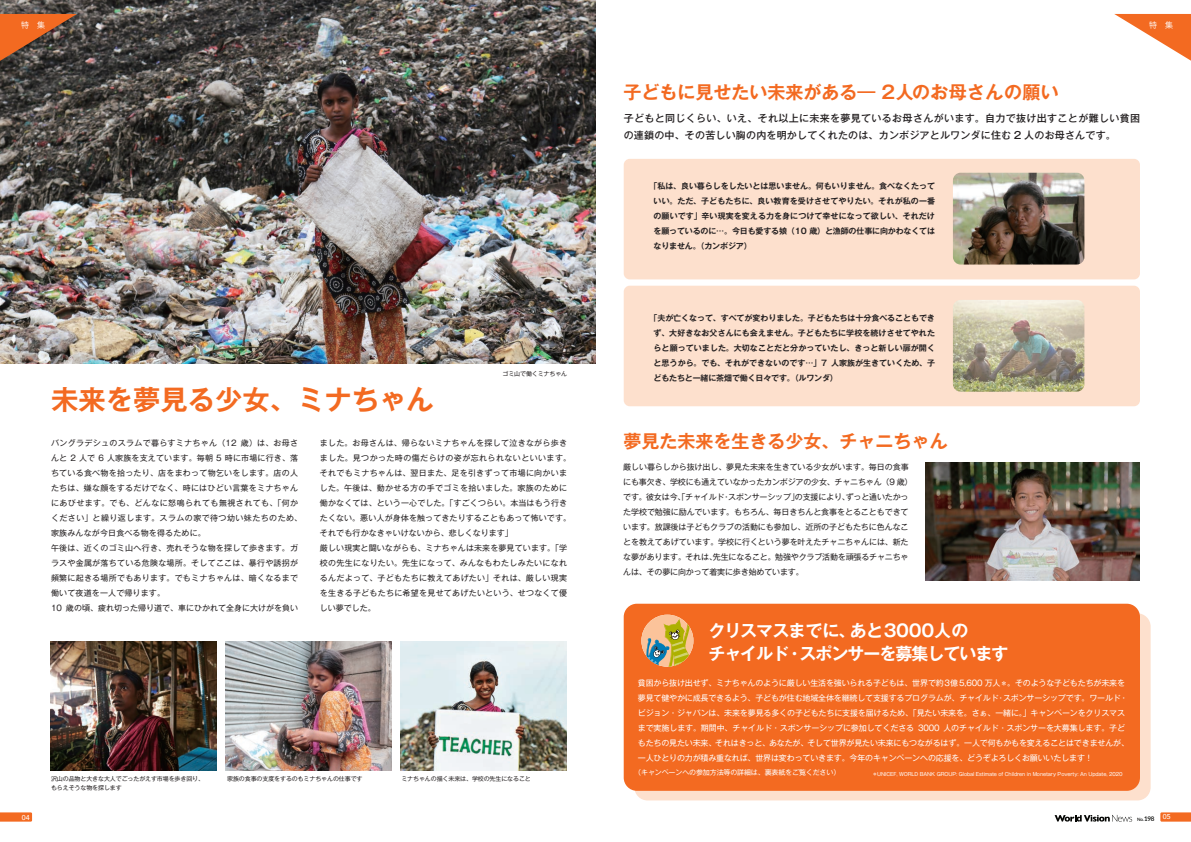
<style>
.page{position:relative;width:1191px;height:842px;background:#fff}
.page>*{position:absolute;margin:0;border:0;box-sizing:border-box;transform-origin:0 0}
.t1{font:700 27.3px "Gothic MB101 Pr 5 De";color:#f36a21}
.t2{font:700 18px "Gothic MB101 Pr 5 De";color:#f36a21}
.t3{font:700 17px/23.5px "Gothic MB101 Pr 5 De";letter-spacing:-.06em;color:#fff}
.t4{font:500 10px/17px "Gothic MB101 Pr 5";letter-spacing:.035em;color:#231f20}
.t5{font:8px/15px "Gothic MB101 Pr 5";letter-spacing:.02em;color:#231f20}
.t6{font:8px/15px "Gothic MB101 Pr 5";letter-spacing:-.02em;color:#fff}
.t7{font:700 8px/15px "Gothic MB101 Pr 5 De";letter-spacing:-.02em;color:#231f20;text-align:justify}
.t8{font:8px/15px "Gothic MB101 Pr 5";letter-spacing:-.01em;color:#231f20}
.t9{font:8px "Koz Go Pr 6 N";color:#fff}
.t10{font:500 7.1px "Avenir";color:#fff}
.t11{font:7px "Gothic MB101 Pr 5";letter-spacing:-.02em;color:#fff}
.t12{font:6px/9px "Gothic MB101 Pr 5";letter-spacing:-.02em;color:#231f20}
.t13{font:5px "Gothic MB101 Pr 5";letter-spacing:-.02em;color:#fff}
.t14{font:600 4.6px "Lato";color:#040503}
.s1{font-size:7px}
.s2{font-size:6.4px}
</style>
<div class="page">
<div style="left:634px;top:613px;width:516px;height:187px;background:#fde0cd;border-radius:13px"></div>
<img style="left:0;top:0;width:595px;height:364px">
<div style="left:623px;top:159px;width:517px;height:120px;background:#fde0cd;border-radius:6px"></div>
<div style="left:623px;top:286px;width:517px;height:120px;background:#fde0cd;border-radius:6px"></div>
<svg style="left:1160px;top:812px;width:31px;height:10px"></svg>
<svg style="left:0;top:812px;width:32px;height:10px"></svg>
<svg style="left:1054px;top:815px;width:78px;height:7px"></svg>
<svg style="left:1114px;top:14px;width:77px;height:47px"></svg>
<svg style="left:0;top:14px;width:77px;height:52px;background:#955533"></svg>
<img style="left:953px;top:173px;width:131px;height:92px">
<img style="left:953px;top:300px;width:131px;height:92px">
<div style="left:623px;top:604px;width:517px;height:187px;background:#f36a21;border-radius:13px"></div>
<img style="left:925px;top:463px;width:215px;height:118px">
<svg style="left:641px;top:615px;width:52px;height:52px"></svg>
<img style="left:51px;top:641px;width:166px;height:130px">
<img style="left:226px;top:641px;width:165px;height:130px">
<img style="left:401px;top:641px;width:165px;height:130px">
<p class="t9" style="left:21px;top:21px;width:25px">特　集</p>
<p class="t9" style="left:1149px;top:21px;width:25px">特　集</p>
<h2 class="t2" style="left:623px;top:78px;width:437px">子どもに見せたい未来がある― 2人のお母さんの願い</h2>
<p class="t4" style="left:623px;top:109px;width:518px">子どもと同じくらい、いえ、それ以上に未来を夢見ているお母さんがいます。自力で抜け出すことが難しい貧困の連鎖の中、その苦しい胸の内を明かしてくれたのは、カンボジアとルワンダに住む 2 人のお母さんです。</p>
<h1 class="t1" style="left:51px;top:377px;width:384px">未来を夢見る少女、ミナちゃん</h1>
<p class="t12" style="left:502px;top:369px;width:66px">ゴミ山で働くミナちゃん</p>
<p class="t5" style="left:51px;top:435px;width:253px">バングラデシュのスラムで暮らすミナちゃん（12 歳）は、お母さんと 2 人で 6 人家族を支えています。毎朝 5 時に市場に行き、落ちている食べ物を拾ったり、店をまわって物乞いをします。店の人たちは、嫌な顔をするだけでなく、時にはひどい言葉をミナちゃんにあびせます。でも、どんなに怒鳴られても無視されても、「何かください」と繰り返します。スラムの家で待つ幼い妹たちのため、家族みんなが今日食べる物を得るために。<br>午後は、近くのゴミ山へ行き、売れそうな物を探して歩きます。ガラスや金属が落ちている危険な場所。そしてここは、暴行や誘拐が頻繁に起きる場所でもあります。でもミナちゃんは、暗くなるまで働いて夜道を一人で帰ります。<br>10 歳の頃、疲れ切った帰り道で、車にひかれて全身に大けがを負い</p>
<p class="t5" style="left:320px;top:435px;width:253px">ました。お母さんは、帰らないミナちゃんを探して泣きながら歩きました。見つかった時の傷だらけの姿が忘れられないといいます。それでもミナちゃんは、翌日また、足を引きずって市場に向かいました。午後は、動かせる方の手でゴミを拾いました。家族のために働かなくては、という一心でした。「すごくつらい。本当はもう行きたくない。悪い人が身体を触ってきたりすることもあって怖いです。それでも行かなきゃいけないから、悲しくなります」<br>厳しい現実と闘いながらも、ミナちゃんは未来を夢見ています。「学校の先生になりたい。先生になって、みんなもわたしみたいになれるんだよって、子どもたちに教えてあげたい」それは、厳しい現実を生きる子どもたちに希望を見せてあげたいという、せつなくて優しい夢でした。</p>
<p class="t12" style="left:51px;top:773px;width:154px">沢山の品物と大きな大人でごったがえす市場を歩き回り、もらえそうな物を探します</p>
<p class="t12" style="left:227px;top:773px;width:137px">家族の食事の支度をするのもミナちゃんの仕事です</p>
<p class="t12" style="left:401px;top:773px;width:131px">ミナちゃんの描く未来は、学校の先生になること</p>
<p class="t7" style="left:653px;top:178px;width:283px;text-indent:-4px">「私は、良い暮らしをしたいとは思いません。何もいりません。食べなくたっていい。ただ、子どもたちに、良い教育を受けさせてやりたい。それが私の一番の願いです」辛い現実を変える力を身につけて幸せになって欲しい、それだけを願っているのに…。今日も愛する娘（10 歳）と漁師の仕事に向かわなくてはなりません。（カンボジア）</p>
<p class="t7" style="left:653px;top:310px;width:283px;text-indent:-4px">「夫が亡くなって、すべてが変わりました。子どもたちは十分食べることもできず、大好きなお父さんにも会えません。子どもたちに学校を続けさせてやれたらと願っていました。大切なことだと分かっていたし、きっと新しい扉が開くと思うから。でも、それができないのです…」7 人家族が生きていくため、子どもたちと一緒に茶畑で働く日々です。（ルワンダ）</p>
<h2 class="t2" style="left:623px;top:427px;width:325px">夢見た未来を生きる少女、チャニちゃん</h2>
<p class="t8" style="left:623px;top:458px;width:291px">厳しい暮らしから抜け出し、夢見た未来を生きている少女がいます。毎日の食事にも事欠き、学校にも通えていなかったカンボジアの少女、チャニちゃん（9 歳）です。彼女は今、「チャイルド・スポンサーシップ」の支援により、ずっと通いたかった学校で勉強に励んでいます。もちろん、毎日きちんと食事をとることもできています。放課後は子どもクラブの活動にも参加し、近所の子どもたちに色んなことを教えてあげています。学校に行くという夢を叶えたチャニちゃんには、新たな夢があります。それは、先生になること。勉強やクラブ活動を頑張るチャニちゃんは、その夢に向かって着実に歩き始めています。</p>
<h3 class="t3" style="left:708px;top:617px;width:301px">クリスマスまでに、あと3000人の<br>チャイルド・スポンサーを募集しています</h3>
<p class="t6" style="left:638px;top:675px;width:493px">貧困から抜け出せず、ミナちゃんのように厳しい生活を強いられる子どもは、世界で約3億5,600 万人<span class="s1">＊</span>。そのような子どもたちが未来を夢見て健やかに成長できるよう、子どもが住む地域全体を継続して支援するプログラムが、チャイルド・スポンサーシップです。ワールド・ビジョン・ジャパンは、未来を夢見る多くの子どもたちに支援を届けるため、「見たい未来を。さぁ、一緒に。」キャンペーンをクリスマスまで実施します。期間中、チャイルド・スポンサーシップに参加してくださる 3000 人のチャイルド・スポンサーを大募集します。子どもたちの見たい未来、それはきっと、あなたが、そして世界が見たい未来にもつながるはず。一人で何もかもを変えることはできませんが、一人ひとりの力が積み重なれば、世界は変わっていきます。今年のキャンペーンへの応援を、どうぞよろしくお願いいたします！</p>
<p class="t11" style="left:634px;top:766px;width:207px">（キャンペーンへの参加方法等の詳細は、裏表紙をご覧ください）</p>
<p class="t13" style="left:872px;top:770px;width:252px">＊UNICEF, WORLD BANK GROUP: Global Estimate of Children in Monetary Poverty: An Update, 2020</p>
<p class="t10" style="left:22px;top:811px;width:10px">04</p>
<p class="t10" style="left:1162px;top:811px;width:10px">05</p>
<p class="t14" style="left:1137px;top:816px;width:19px">No.<span class="s2">198</span></p>
</div>
